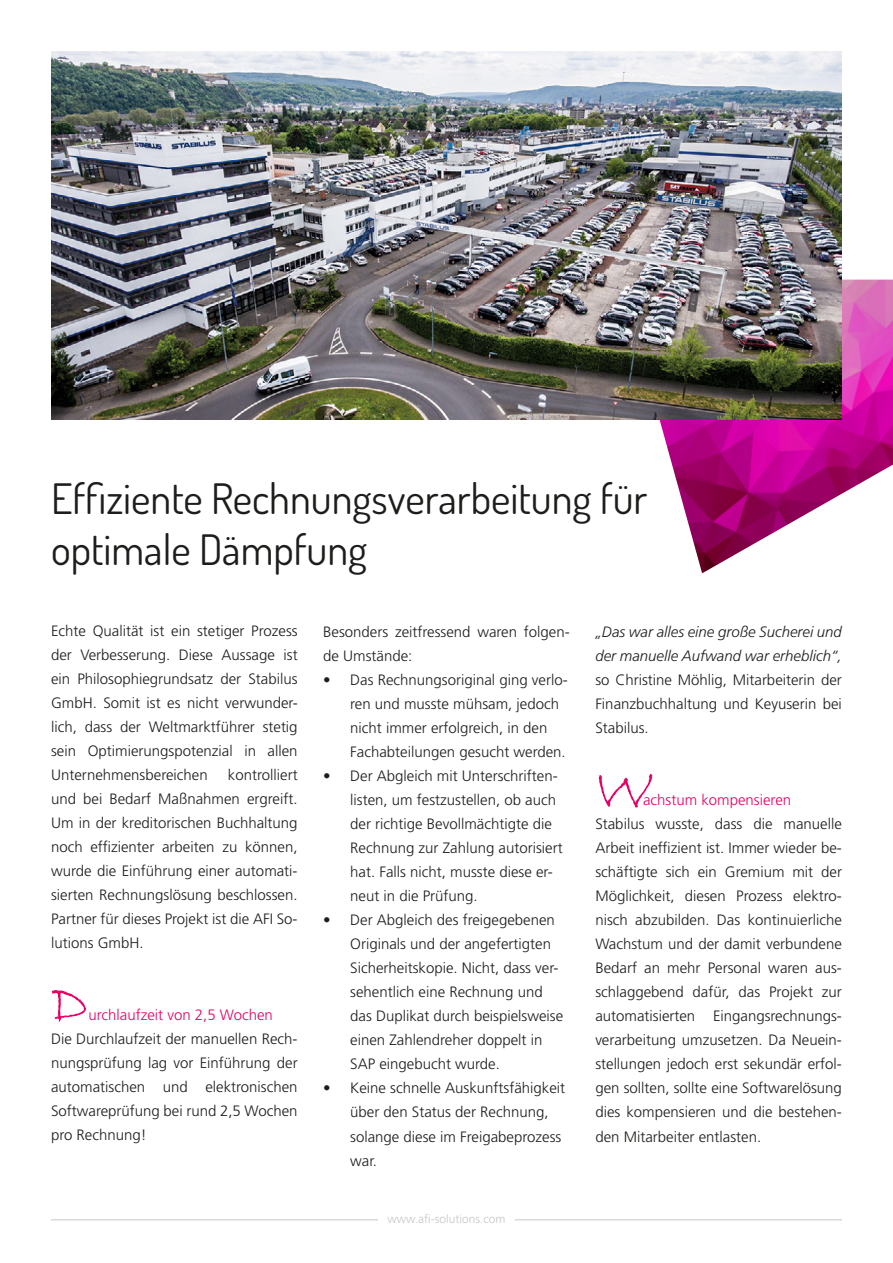
<style>
.page{position:relative;width:893px;height:1263px;background:#fff}
.page>*{position:absolute;margin:0;border:0;box-sizing:border-box;transform-origin:0 0}
.t1{font:60px "Bradley Hand ITC";color:#e60064}
.t2{font:42px/50.4px "Dosis";color:#1d1d1b}
.t3{font:300 15px/24px "Frutiger LT Std";color:#1d1d1b}
.t4{font:italic 300 15px/24px "Frutiger LT Std";color:#1d1d1b}
.t5{font:300 15px "Frutiger LT Std";color:#e60064}
.t6{font:300 12px "Frutiger LT Std";color:#c7c7c6}
</style>
<div class="page">
<img style="left:659px;top:280px;width:234px;height:293px">
<img style="left:51px;top:51px;width:791px;height:369px">
<hr style="left:51px;top:1219px;width:791px;height:1px;background:#c7c7c6">
<div style="left:378px;top:1214px;width:136px;height:14px;background:#fff"></div>
<h2 class="t2" style="left:51px;top:472px;width:598px">Effiziente Rechnungsverarbeitung für optimale Dämpfung</h2>
<p class="t3" style="left:51px;top:619px;width:248px;text-align:justify">Echte Qualität ist ein stetiger Prozess der Verbesserung. Diese Aussage ist ein Philosophiegrundsatz der Stabilus GmbH. Somit ist es nicht verwunder&shy;lich, dass der Weltmarktführer stetig sein Optimierungspotenzial in allen Unternehmensbereichen</p>
<p class="t3" style="left:51px;top:763px;width:248px;text-align:justify;text-indent:177px">kontrolliert und bei Bedarf Maßnahmen ergreift.<br>Um in der kreditorischen Buchhaltung noch effizienter arbeiten zu können, wurde die Einführung einer automati&shy;sierten Rechnungslösung beschlossen.<br>Partner für dieses Projekt ist die AFI So&shy;lutions GmbH.</p>
<h1 class="t1" style="left:51px;top:965px;width:39px">D</h1>
<p class="t5" style="left:88px;top:1007px;width:186px">urchlaufzeit von 2,5 Wochen</p>
<p class="t3" style="left:51px;top:1027px;width:248px;text-align:justify">Die Durchlaufzeit der manuellen Rech&shy;nungsprüfung lag vor Einführung der automatischen und elektronischen Softwareprüfung bei rund 2,5 Wochen pro Rechnung!</p>
<p class="t3" style="left:323px;top:620px;width:248px">Besonders zeitfressend waren folgen&shy;de Umstände:</p>
<p class="t3" style="left:350px;top:668px;width:219px;text-indent:-27px">• Das Rechnungsoriginal ging verlo&shy;ren und musste mühsam, jedoch nicht immer erfolgreich, in den Fachabteilungen gesucht werden.</p>
<p class="t3" style="left:350px;top:764px;width:214px;text-indent:-27px">• Der Abgleich mit Unterschriften&shy;listen, um festzustellen, ob auch der richtige Bevollmächtigte die<br>Rechnung zur Zahlung autorisiert hat. Falls nicht, musste diese er&shy;neut in die Prüfung.</p>
<p class="t3" style="left:350px;top:908px;width:215px;text-indent:-27px">• Der Abgleich des freigegebenen<br>Originals und der angefertigten<br>Sicherheitskopie. Nicht, dass ver&shy;sehentlich eine Rechnung und das Duplikat durch beispielsweise einen Zahlendreher doppelt in<br>SAP eingebucht wurde.</p>
<p class="t3" style="left:350px;top:1076px;width:217px;text-indent:-27px">• Keine schnelle Auskunftsfähigkeit über den Status der Rechnung, solange diese im Freigabeprozess war.</p>
<p class="t6" style="left:387px;top:1212px;width:120px">www.afi-solutions.com</p>
<p class="t4" style="left:595px;top:620px;width:248px">„Das war alles eine große Sucherei und der manuelle Aufwand war erheblich“,</p>
<p class="t3" style="left:595px;top:668px;width:248px;text-align:justify">so Christine Möhlig, Mitarbeiterin der Finanzbuchhaltung und Keyuserin bei Stabilus.</p>
<h1 class="t1" style="left:595px;top:750px;width:59px">W</h1>
<p class="t5" style="left:643px;top:792px;width:150px">achstum kompensieren</p>
<p class="t3" style="left:595px;top:812px;width:248px;text-align:justify">Stabilus wusste, dass die manuelle Arbeit ineffizient ist. Immer wieder be&shy;schäftigte sich ein Gremium mit der Möglichkeit, diesen Prozess elektro&shy;nisch abzubilden. Das kontinuierliche Wachstum und der damit verbundene Bedarf an mehr Personal waren aus&shy;schlaggebend dafür, das Projekt zur automatisierten Eingangsrechnungs&shy;verarbeitung umzusetzen. Da Neuein&shy;stellungen jedoch erst sekundär erfol&shy;gen sollten, sollte eine Softwarelösung dies kompensieren und die bestehen&shy;den Mitarbeiter entlasten.</p>
</div>
